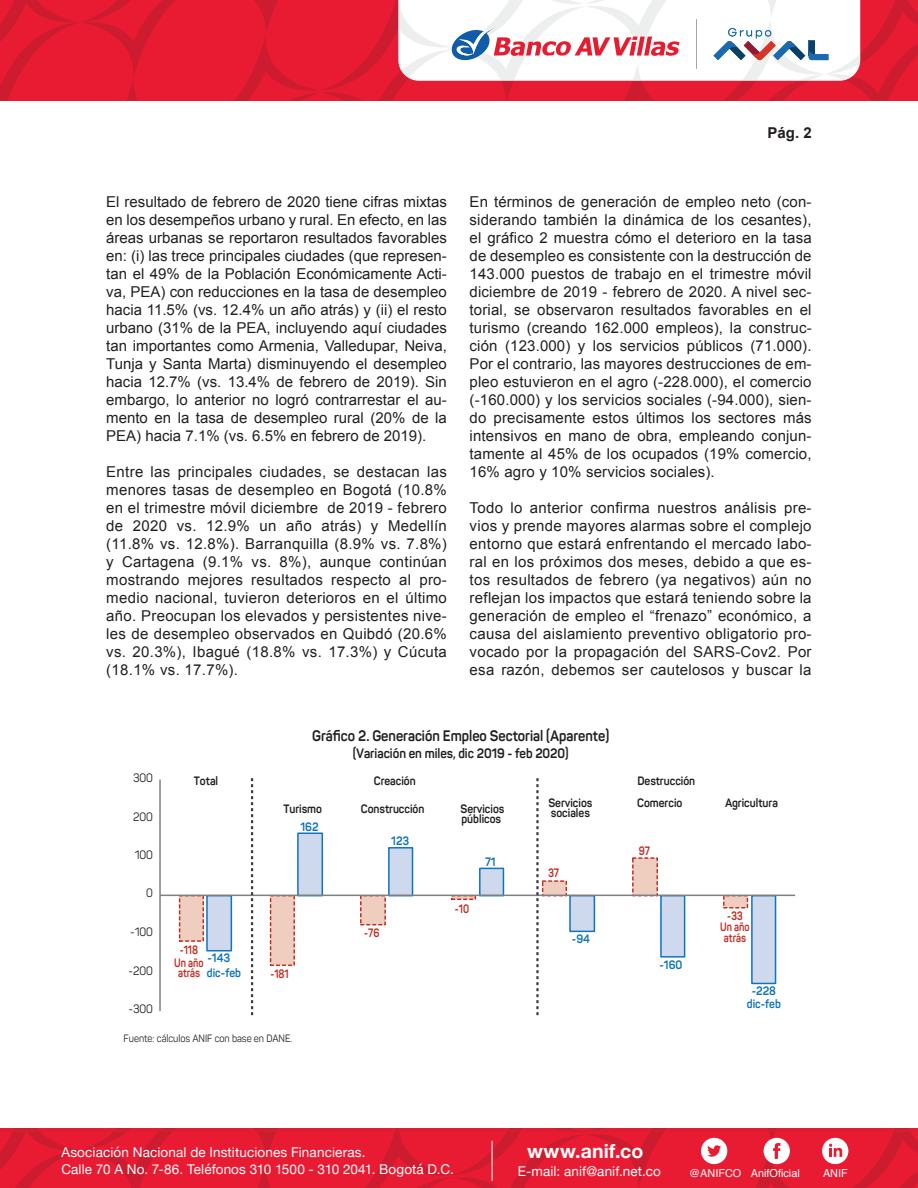
<style>
.page{position:relative;width:918px;height:1188px;background:#fff}
.page>*{position:absolute;margin:0;border:0;box-sizing:border-box;transform-origin:0 0}
.t1{font:700 19.5px "Helvetica Neue";letter-spacing:.005em;color:#fff}
.t2{font:15px/18px "Arial";letter-spacing:.015em;color:#231f20;text-align:justify}
.t3{font:700 15px "Panton";color:#231f20;scale:.9 1}
.t4{font:700 15px "Arial";color:#231f20}
.t5{font:13.5px/17.7px "Helvetica Neue";letter-spacing:.01em;color:#fff}
.t6{font:700 13.5px "Panton";color:#231f20;scale:.9 1}
.t7{font:700 12px/10.5px "Panton";color:#231f20;scale:.9 1}
.t8{font:700 12px/10.5px "Panton";color:#c02f25;text-align:center;scale:.8 1}
.t9{font:700 12px "Panton";color:#1074bc;scale:.9 1}
.t10{font:12px "Panton";color:#231f20;scale:.9 1}
.t11{font:10.95px "Helvetica";color:#fff}
.t12{font:10.5px "Panton";color:#231f20;scale:.9 1}
</style>
<div class="page">
<svg style="left:0;top:0;width:918px;height:100px"></svg>
<svg style="left:0;top:1128px;width:918px;height:60px;background:#e42137"></svg>
<hr style="left:492px;top:1141px;width:1px;height:40px;background:#fff">
<svg style="left:178px;top:894px;width:27px;height:48px"></svg>
<svg style="left:205px;top:832px;width:572px;height:153px"></svg>
<hr style="left:159px;top:780px;width:2px;height:231px;background:#7e8182">
<hr style="left:160px;top:895px;width:635px;height:1px;background:#7e8182">
<svg style="left:251px;top:778px;width:2px;height:237px"></svg>
<svg style="left:536px;top:778px;width:3px;height:237px"></svg>
<p class="t2" style="left:106px;top:192px;width:342px">El resultado de febrero de 2020 tiene cifras mixtas en los desempeños urbano y rural. En efecto, en las áreas urbanas se reportaron resultados favorables en: (i) las trece principales ciudades (que represen&shy;tan el 49% de la Población Económicamente Acti&shy;va, PEA) con reducciones en la tasa de desempleo hacia 11.5% (vs. 12.4% un año atrás) y (ii) el resto urbano (31% de la PEA, incluyendo aquí ciudades tan importantes como Armenia, Valledupar, Neiva, Tunja y Santa Marta) disminuyendo el desempleo hacia 12.7% (vs. 13.4% de febrero de 2019). Sin embargo, lo anterior no logró contrarrestar el au&shy;mento en la tasa de desempleo rural (20% de la PEA) hacia 7.1% (vs. 6.5% en febrero de 2019).</p>
<p class="t2" style="left:106px;top:462px;width:342px">Entre las principales ciudades, se destacan las menores tasas de desempleo en Bogotá (10.8% en el trimestre móvil diciembre de 2019 - febrero de 2020 vs. 12.9% un año atrás) y Medellín (11.8% vs. 12.8%). Barranquilla (8.9% vs. 7.8%) y Cartagena (9.1% vs. 8%), aunque continúan mostrando mejores resultados respecto al pro&shy;medio nacional, tuvieron deterioros en el último año. Preocupan los elevados y persistentes nive&shy;les de desempleo observados en Quibdó (20.6% vs. 20.3%), Ibagué (18.8% vs. 17.3%) y Cúcuta (18.1% vs. 17.7%).</p>
<p class="t4" style="left:768px;top:123px;width:46px">Pág. 2</p>
<p class="t2" style="left:470px;top:192px;width:344px">En términos de generación de empleo neto (con&shy;siderando también la dinámica de los cesantes), el gráfico 2 muestra cómo el deterioro en la tasa de desempleo es consistente con la destrucción de 143.000 puestos de trabajo en el trimestre móvil diciembre de 2019 - febrero de 2020. A nivel sec&shy;torial, se observaron resultados favorables en el turismo (creando 162.000 empleos), la construc&shy;ción (123.000) y los servicios públicos (71.000).<br>Por el contrario, las mayores destrucciones de em&shy;pleo estuvieron en el agro (-228.000), el comercio (-160.000) y los servicios sociales (-94.000), sien&shy;do precisamente estos últimos los sectores más intensivos en mano de obra, empleando conjun&shy;tamente al 45% de los ocupados (19% comercio, 16% agro y 10% servicios sociales).</p>
<p class="t2" style="left:470px;top:498px;width:344px">Todo lo anterior confirma nuestros análisis pre&shy;vios y prende mayores alarmas sobre el complejo entorno que estará enfrentando el mercado labo&shy;ral en los próximos dos meses, debido a que es&shy;tos resultados de febrero (ya negativos) aún no reflejan los impactos que estará teniendo sobre la generación de empleo el “frenazo” económico, a causa del aislamiento preventivo obligatorio pro&shy;vocado por la propagación del SARS-Cov2. Por esa razón, debemos ser cautelosos y buscar la</p>
<p class="t10" style="left:133px;top:771px;width:24px">300</p>
<p class="t10" style="left:133px;top:809px;width:24px">200</p>
<p class="t10" style="left:135px;top:848px;width:22px">100</p>
<p class="t10" style="left:146px;top:886px;width:9px">0</p>
<p class="t10" style="left:130px;top:925px;width:27px">-100</p>
<p class="t10" style="left:129px;top:963px;width:29px">-200</p>
<p class="t10" style="left:129px;top:1002px;width:29px">-300</p>
<p class="t7" style="left:194px;top:775px;width:29px">Total</p>
<p class="t8" style="left:180px;top:944px;width:25px">-118</p>
<p class="t9" style="left:207px;top:950px;width:27px">-143</p>
<p class="t8" style="left:174px;top:957px;width:38px">Un año atrás</p>
<p class="t9" style="left:207px;top:966px;width:39px">dic-feb</p>
<p class="t3" style="left:312px;top:726px;width:331px">Gráfico 2. Generación Empleo Sectorial (Aparente)</p>
<p class="t6" style="left:353px;top:744px;width:242px">(Variación en miles, dic 2019 - feb 2020)</p>
<p class="t7" style="left:374px;top:775px;width:48px">Creación</p>
<p class="t7" style="left:637px;top:769px;width:66px;line-height:22.2px">Destrucción<br>Comercio</p>
<p class="t7" style="left:461px;top:803px;width:50px">Servicios públicos</p>
<p class="t7" style="left:548px;top:797px;width:50px">Servicios sociales</p>
<p class="t7" style="left:283px;top:803px;width:44px">Turismo</p>
<p class="t7" style="left:361px;top:803px;width:72px">Construcción</p>
<p class="t9" style="left:301px;top:819px;width:22px">162</p>
<p class="t8" style="left:270px;top:968px;width:25px">-181</p>
<p class="t9" style="left:391px;top:833px;width:21px">123</p>
<p class="t8" style="left:364px;top:928px;width:21px">-76</p>
<p class="t8" style="left:455px;top:903px;width:19px">-10</p>
<p class="t9" style="left:485px;top:854px;width:13px">71</p>
<p class="t8" style="left:548px;top:867px;width:15px">37</p>
<p class="t9" style="left:572px;top:932px;width:22px">-94</p>
<p class="t8" style="left:639px;top:846px;width:16px">97</p>
<p class="t9" style="left:660px;top:957px;width:27px">-160</p>
<p class="t12" style="left:124px;top:1032px;width:189px">Fuente: cálculos ANIF con base en DANE.</p>
<p class="t7" style="left:725px;top:797px;width:60px">Agricultura</p>
<p class="t8" style="left:727px;top:911px;width:21px">-33</p>
<p class="t8" style="left:720px;top:922px;width:38px">Un año atrás</p>
<p class="t9" style="left:752px;top:983px;width:28px">-228</p>
<p class="t9" style="left:747px;top:996px;width:39px">dic-feb</p>
<p class="t5" style="left:61px;top:1144px;width:394px">Asociación Nacional de Instituciones Financieras.<br>Calle 70 A No. 7-86. Teléfonos 310 1500 - 310 2041. Bogotá D.C.</p>
<h1 class="t1" style="left:527px;top:1136px;width:118px">www.anif.co</h1>
<p class="t5" style="left:518px;top:1163px;width:145px">E-mail: anif@anif.net.co</p>
<p class="t11" style="left:689px;top:1165px;width:112px">@ANIFCO AnifOficial</p>
<p class="t11" style="left:823px;top:1165px;width:26px">ANIF</p>
</div>
